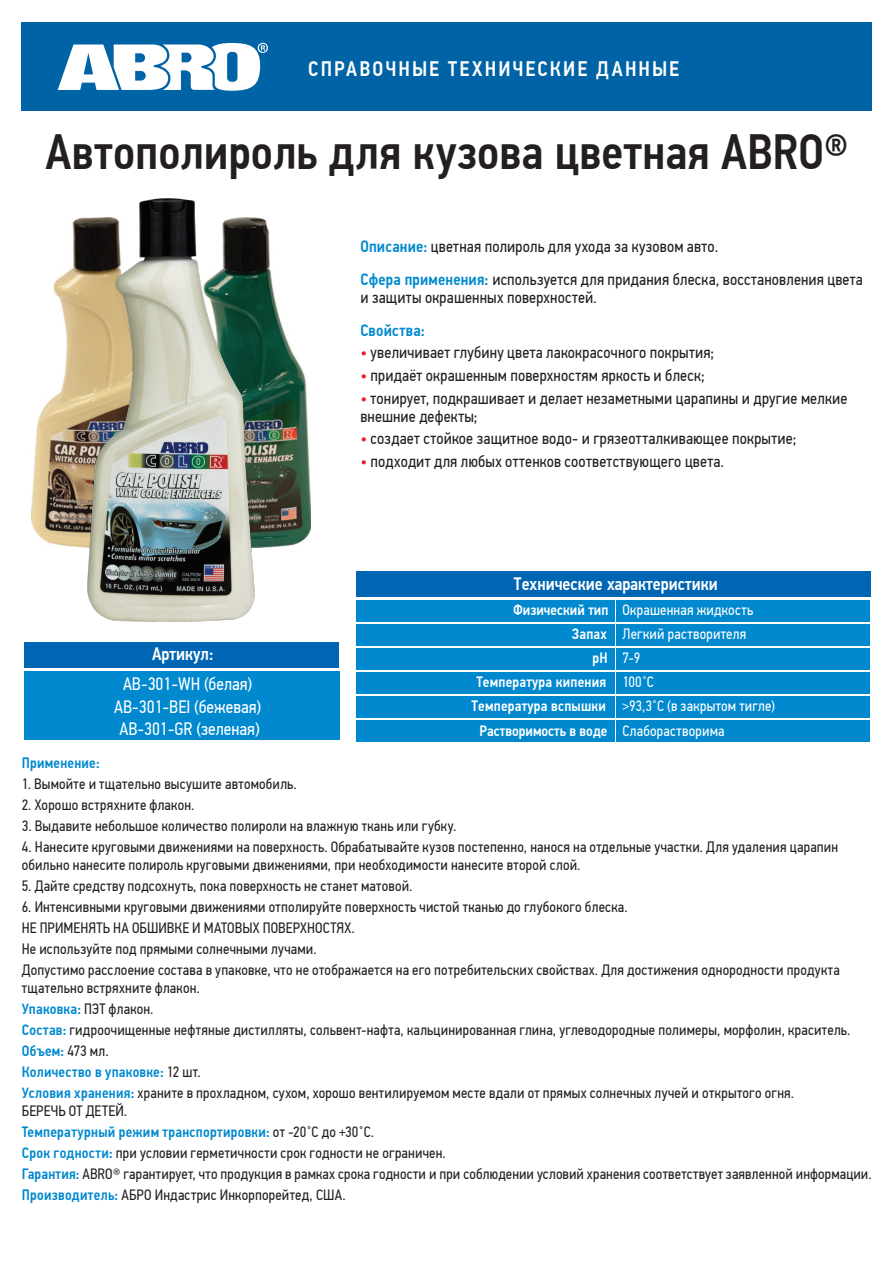
<style>
.page{position:relative;width:893px;height:1263px;background:#fff}
.page>*{position:absolute;margin:0;border:0;box-sizing:border-box;transform-origin:0 0}
.t1{font:500 49.5px "PF Din Text Cond Pro";letter-spacing:.005em;color:#231f20}
.t2{font:500 21px "PF Din Text Cond Pro";letter-spacing:.095em;color:#fff}
.t3{font:18px/22.5px "PF Din Text Cond Pro";color:#fff;text-align:center}
.t4{font:500 18px "PF Din Text Cond Pro";color:#fff}
.t5{font:16.5px/33px "PF Din Text Cond Pro";letter-spacing:.01em;color:#231f20}
.t6{font:500 16.5px "PF Din Text Cond Pro";letter-spacing:.01em;color:#0089cf}
.t7{font:15px/21px "PF Din Text Cond Pro";letter-spacing:.015em;color:#231f20}
.t8{font:15px/24.2px "PF Din Text Cond Pro";letter-spacing:.015em;color:#fff}
.t9{font:500 15px/24.2px "PF Din Text Cond Pro";letter-spacing:.015em;color:#fff;text-align:right}
.t10{font:500 15px "PF Din Text Cond Pro";letter-spacing:.015em;color:#0089cf}
.s1{font-weight:500;color:#0089cf}
.s2{color:#ed1d24}
</style>
<div class="page">
<div style="left:24px;top:671px;width:316px;height:69px;background:#0089cf"></div>
<div style="left:21px;top:22px;width:851px;height:89px;background:#0063a5"></div>
<svg style="left:58px;top:43px;width:210px;height:48px"></svg>
<div style="left:616px;top:600px;width:254px;height:22px;background:#0089cf"></div>
<div style="left:616px;top:624px;width:254px;height:22px;background:#0089cf"></div>
<div style="left:616px;top:648px;width:254px;height:22px;background:#0089cf"></div>
<div style="left:616px;top:696px;width:254px;height:22px;background:#0089cf"></div>
<div style="left:356px;top:600px;width:258px;height:22px;background:#0089cf"></div>
<div style="left:356px;top:624px;width:258px;height:22px;background:#0089cf"></div>
<div style="left:356px;top:648px;width:258px;height:22px;background:#0089cf"></div>
<div style="left:356px;top:696px;width:258px;height:22px;background:#0089cf"></div>
<div style="left:616px;top:720px;width:254px;height:22px;background:#0089cf"></div>
<div style="left:356px;top:720px;width:258px;height:22px;background:#0089cf"></div>
<div style="left:356px;top:572px;width:514px;height:25px;background:#0066b3"></div>
<div style="left:616px;top:671px;width:254px;height:22px;background:#0089cf"></div>
<div style="left:356px;top:671px;width:258px;height:22px;background:#0089cf"></div>
<img style="left:31px;top:218px;width:57px;height:329px">
<img style="left:254px;top:217px;width:56px;height:330px">
<img style="left:88px;top:199px;width:166px;height:422px">
<div style="left:24px;top:642px;width:315px;height:26px;background:#0066b3"></div>
<h2 class="t2" style="left:308px;top:57px;width:372px">СПРАВОЧНЫЕ ТЕХНИЧЕСКИЕ ДАННЫЕ</h2>
<h1 class="t1" style="left:45px;top:122px;width:805px">Автополироль для кузова цветная ABRO®</h1>
<p class="t4" style="left:152px;top:643px;width:63px">Артикул:</p>
<p class="t3" style="left:114px;top:673px;width:148px">AB-301-WH (белая)<br>AB-301-BEI (бежевая)<br>AB-301-GR (зеленая)</p>
<p class="t5" style="left:360px;top:230px;width:504px"><span class="s1">Описание:</span> цветная полироль для ухода за кузовом авто.<br><span class="s1">Сфера применения:</span> используется для придания блеска, восстановления цвета</p>
<p class="t5" style="left:360px;top:281px;width:238px">и защиты окрашенных поверхностей.</p>
<p class="t6" style="left:360px;top:320px;width:66px">Свойства:</p>
<p class="t5" style="left:360px;top:336px;width:355px"><span class="s2">•</span> увеличивает глубину цвета лакокрасочного покрытия;</p>
<p class="t5" style="left:360px;top:359px;width:346px"><span class="s2">•</span> придаёт окрашенным поверхностям яркость и блеск;</p>
<p class="t5" style="left:360px;top:389px;width:489px;line-height:18px"><span class="s2">•</span> тонирует, подкрашивает и делает незаметными царапины и другие мелкие внешние дефекты;</p>
<p class="t5" style="left:360px;top:422px;width:437px"><span class="s2">•</span> создает стойкое защитное водо- и грязеотталкивающее покрытие;</p>
<p class="t5" style="left:360px;top:444px;width:365px"><span class="s2">•</span> подходит для любых оттенков соответствующего цвета.</p>
<p class="t4" style="left:514px;top:573px;width:205px">Технические характеристики</p>
<p class="t9" style="left:472px;top:598px;width:138px">Физический тип<br>Запах<br>pH<br>Температура кипения<br>Температура вспышки<br>Растворимость в воде</p>
<p class="t8" style="left:622px;top:597px;width:154px">Окрашенная жидкость<br>Легкий растворителя<br>7-9<br>100˚С<br>&gt;93,3˚С (в закрытом тигле)<br>Слаборастворима</p>
<p class="t10" style="left:22px;top:754px;width:79px">Применение:</p>
<p class="t7" style="left:22px;top:773px;width:277px">1. Вымойте и тщательно высушите автомобиль.</p>
<p class="t7" style="left:22px;top:794px;width:174px">2. Хорошо встряхните флакон.</p>
<p class="t7" style="left:22px;top:815px;width:436px">3. Выдавите небольшое количество полироли на влажную ткань или губку.</p>
<p class="t7" style="left:22px;top:838px;width:818px;line-height:18px">4. Нанесите круговыми движениями на поверхность. Обрабатывайте кузов постепенно, нанося на отдельные участки. Для удаления царапин обильно нанесите полироль круговыми движениями, при необходимости нанесите второй слой.</p>
<p class="t7" style="left:22px;top:875px;width:392px">5. Дайте средству подсохнуть, пока поверхность не станет матовой.</p>
<p class="t7" style="left:22px;top:896px;width:820px">6. Интенсивными круговыми движениями отполируйте поверхность чистой тканью до глубокого блеска.<br>НЕ ПРИМЕНЯТЬ НА ОБШИВКЕ И МАТОВЫХ ПОВЕРХНОСТЯХ.<br>Не используйте под прямыми солнечными лучами.<br>Допустимо расслоение состава в упаковке, что не отображается на его потребительских свойствах. Для достижения однородности продукта</p>
<p class="t7" style="left:22px;top:977px;width:830px">тщательно встряхните флакон.<br><span class="s1">Упаковка:</span> ПЭТ флакон.<br><span class="s1">Состав:</span> гидроочищенные нефтяные дистилляты, сольвент-нафта, кальцинированная глина, углеводородные полимеры, морфолин, краситель.<br><span class="s1">Объем:</span> 473 мл.<br><span class="s1">Количество в упаковке:</span> 12 шт.<br><span class="s1">Условия хранения:</span> храните в прохладном, сухом, хорошо вентилируемом месте вдали от прямых солнечных лучей и открытого огня.</p>
<p class="t7" style="left:22px;top:1100px;width:851px">БЕРЕЧЬ ОТ ДЕТЕЙ.<br><span class="s1">Температурный режим транспортировки:</span> от -20˚С до +30˚С.<br><span class="s1">Срок годности:</span> при условии герметичности срок годности не ограничен.<br><span class="s1">Гарантия:</span> ABRO® гарантирует, что продукция в рамках срока годности и при соблюдении условий хранения соответствует заявленной информации.<br><span class="s1">Производитель:</span> АБРО Индастрис Инкорпорейтед, США.</p>
</div>
